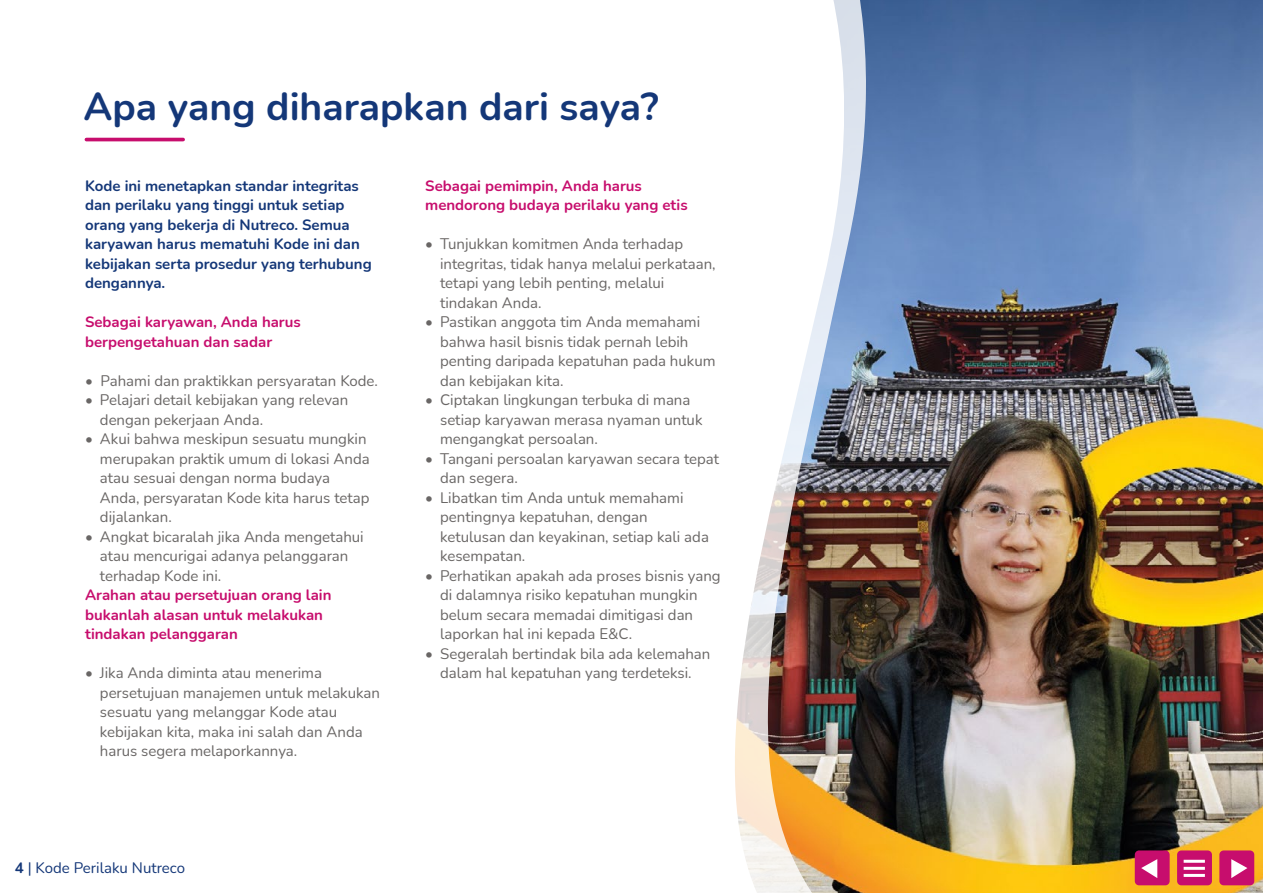
<style>
.page{position:relative;width:1263px;height:893px;background:#fff}
.page>*{position:absolute;margin:0;border:0;box-sizing:border-box;transform-origin:0 0}
.t1{font:700 39px "Nunito";color:#143778}
.t2{font:15px/19.5px "Nunito";color:#696665}
.t3{font:700 15px/19.5px "Nunito";color:#c70d6d}
.t4{font:700 15px/19.5px "Nunito";color:#143778}
.t5{font:15px "Nunito";color:#143778}
.s1{font-weight:700}
</style>
<div class="page">
<img style="left:868px;top:0;width:395px;height:893px">
<img style="left:845px;top:0;width:23px;height:893px">
<img style="left:735px;top:0;width:110px;height:893px">
<hr style="left:86px;top:138px;width:97px;height:3px;background:#c70d6d">
<svg style="left:1134px;top:850px;width:36px;height:36px"></svg>
<svg style="left:1176px;top:850px;width:36px;height:36px"></svg>
<svg style="left:1219px;top:850px;width:36px;height:36px"></svg>
<h1 class="t1" style="left:84px;top:79px;width:577px">Apa yang diharapkan dari saya?</h1>
<p class="t4" style="left:85px;top:175px;width:288px">Kode ini menetapkan standar integritas dan perilaku yang tinggi untuk setiap orang yang bekerja di Nutreco. Semua karyawan harus mematuhi Kode ini dan kebijakan serta prosedur yang terhubung dengannya.</p>
<p class="t3" style="left:85px;top:311px;width:217px">Sebagai karyawan, Anda harus berpengetahuan dan sadar</p>
<p class="t2" style="left:85px;top:370px;width:294px">• Pahami dan praktikkan persyaratan Kode.</p>
<p class="t2" style="left:100px;top:389px;width:250px;text-indent:-15px">• Pelajari detail kebijakan yang relevan dengan pekerjaan Anda.</p>
<p class="t2" style="left:100px;top:428px;width:271px;text-indent:-15px">• Akui bahwa meskipun sesuatu mungkin merupakan praktik umum di lokasi Anda atau sesuai dengan norma budaya<br>Anda, persyaratan Kode kita harus tetap dijalankan.</p>
<p class="t2" style="left:100px;top:526px;width:265px;text-indent:-15px">• Angkat bicaralah jika Anda mengetahui atau mencurigai adanya pelanggaran terhadap Kode ini.</p>
<p class="t3" style="left:85px;top:584px;width:248px">Arahan atau persetujuan orang lain bukanlah alasan untuk melakukan tindakan pelanggaran</p>
<p class="t2" style="left:100px;top:662px;width:282px;text-indent:-15px">• Jika Anda diminta atau menerima persetujuan manajemen untuk melakukan sesuatu yang melanggar Kode atau kebijakan kita, maka ini salah dan Anda harus segera melaporkannya.</p>
<p class="t5" style="left:15px;top:857px;width:172px"><span class="s1">4</span> | Kode Perilaku Nutreco</p>
<p class="t3" style="left:425px;top:175px;width:264px">Sebagai pemimpin, Anda harus mendorong budaya perilaku yang etis</p>
<p class="t2" style="left:440px;top:233px;width:277px;text-indent:-15px">• Tunjukkan komitmen Anda terhadap integritas, tidak hanya melalui perkataan, tetapi yang lebih penting, melalui tindakan Anda.</p>
<p class="t2" style="left:440px;top:311px;width:277px;text-indent:-15px">• Pastikan anggota tim Anda memahami bahwa hasil bisnis tidak pernah lebih penting daripada kepatuhan pada hukum dan kebijakan kita.</p>
<p class="t2" style="left:440px;top:389px;width:264px;text-indent:-15px">• Ciptakan lingkungan terbuka di mana setiap karyawan merasa nyaman untuk mengangkat persoalan.</p>
<p class="t2" style="left:440px;top:448px;width:280px;text-indent:-15px">• Tangani persoalan karyawan secara tepat dan segera.</p>
<p class="t2" style="left:440px;top:487px;width:270px;text-indent:-15px">• Libatkan tim Anda untuk memahami pentingnya kepatuhan, dengan ketulusan dan keyakinan, setiap kali ada kesempatan.</p>
<p class="t2" style="left:440px;top:565px;width:282px;text-indent:-15px">• Perhatikan apakah ada proses bisnis yang di dalamnya risiko kepatuhan mungkin belum secara memadai dimitigasi dan laporkan hal ini kepada E&amp;C.</p>
<p class="t2" style="left:425px;top:643px;width:287px;text-align:center">• Segeralah bertindak bila ada kelemahan dalam hal kepatuhan yang terdeteksi.</p>
</div>
